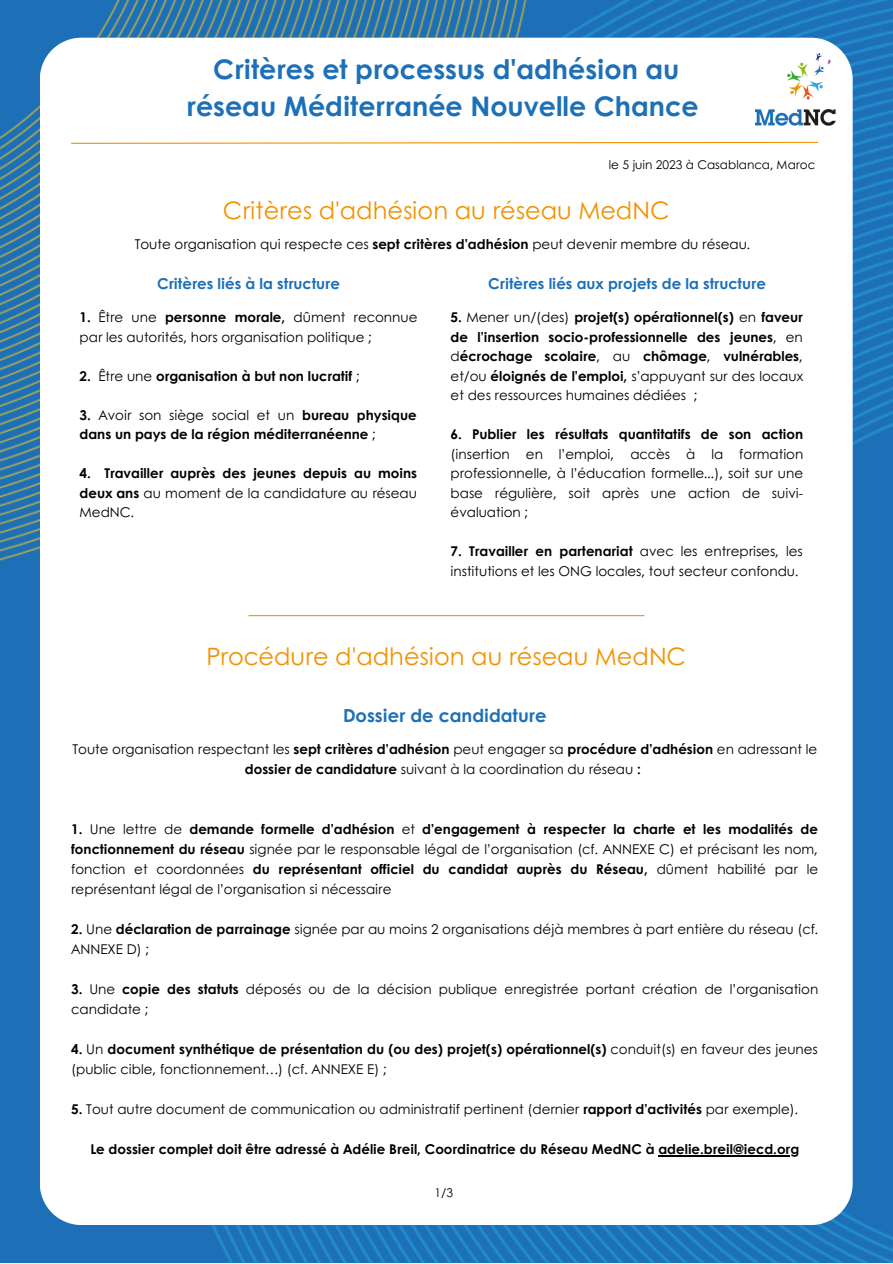
<style>
.page{position:relative;width:893px;height:1264px;background:#fff}
.page>*{position:absolute;margin:0;border:0;box-sizing:border-box;transform-origin:0 0}
.t1{font:700 27px/37px "Century Gothic";color:#1d70b7;text-align:center}
.t2{font:24px "Century Gothic";color:#f29100}
.t3{font:700 18px "Century Gothic";color:#1d70b7}
.t4{font:700 15px "Century Gothic";color:#1d70b7}
.t5{font:13.5px/20px "Century Gothic";color:#000}
.t6{font:700 13.5px/19.5px "Century Gothic";color:#000;text-align:justify}
.t7{font:12px "Century Gothic";color:#000}
.s1{font-weight:700}
.s2{font-weight:400}
</style>
<div class="page">
<div style="left:0;top:0;width:892px;height:1262px;background:#1d70b7"></div>
<img style="left:72px;top:0;width:820px;height:1262px">
<img style="left:0;top:0;width:540px;height:561px">
<div style="left:40px;top:38px;width:812px;height:1186px;background:#fff"></div>
<svg style="left:70px;top:141px;width:749px;height:3px;background:#f9d59f"></svg>
<img style="left:755px;top:54px;width:80px;height:73px">
<hr style="left:248px;top:615px;width:396px;height:1px;background:#f29100">
<hr style="left:658px;top:1155px;width:141px;height:1px;background:#000">
<p class="t1" style="left:186px;top:50px;width:513px">Critères et processus d'adhésion au réseau Méditerranée Nouvelle Chance</p>
<p class="t7" style="left:608px;top:156px;width:208px">le 5 juin 2023 à Casablanca, Maroc</p>
<p class="t2" style="left:223px;top:192px;width:448px">Critères d'adhésion au réseau MedNC</p>
<p class="t5" style="left:135px;top:233px;width:617px">Toute organisation qui respecte ces <span class="s1">sept critères d’adhésion</span> peut devenir membre du réseau.</p>
<p class="t4" style="left:157px;top:272px;width:184px">Critères liés à la structure</p>
<p class="t5" style="left:80px;top:307px;width:339px;line-height:19.5px"><span class="s1">1.</span> Être une <span class="s1">personne morale,</span> dûment reconnue par les autorités, hors organisation politique ;</p>
<p class="t6" style="left:80px;top:366px;width:282px">2. <span class="s2">Être une</span> organisation à but non lucratif <span class="s2">;</span></p>
<p class="t6" style="left:80px;top:405px;width:339px">3. <span class="s2">Avoir son siège social et un</span> bureau physique dans un pays de la région méditerranéenne <span class="s2">;</span></p>
<p class="t6" style="left:80px;top:463px;width:339px">4. Travailler auprès des jeunes depuis au moins deux ans <span class="s2">au moment de la candidature au réseau MedNC.</span></p>
<p class="t4" style="left:488px;top:272px;width:279px">Critères liés aux projets de la structure</p>
<p class="t6" style="left:450px;top:307px;width:354px">5. <span class="s2">Mener un/(des)</span> projet(s) opérationnel(s) <span class="s2">en</span> faveur de l’insertion socio-professionnelle des jeunes<span class="s2">, en d</span>écrochage scolaire<span class="s2">, au</span> chômage<span class="s2">,</span> vulnérables<span class="s2">, et/ou</span> éloignés de l’emploi, <span class="s2">s’appuyant sur des locaux et des ressources humaines dédiées ;</span></p>
<p class="t5" style="left:450px;top:424px;width:354px;line-height:19.5px;text-align:justify"><span class="s1">6. Publier les résultats quantitatifs de son action </span>(insertion en l’emploi, accès à la formation professionnelle, à l’éducation formelle...), soit sur une base régulière, soit après une action de suivi&shy;évaluation ;</p>
<p class="t5" style="left:450px;top:541px;width:354px;line-height:19.5px"><span class="s1">7. Travailler en partenariat</span> avec les entreprises, les institutions et les ONG locales, tout secteur confondu.</p>
<p class="t2" style="left:206px;top:637px;width:481px">Procédure d'adhésion au réseau MedNC</p>
<p class="t3" style="left:343px;top:702px;width:205px">Dossier de candidature</p>
<p class="t5" style="left:72px;top:738px;width:746px;text-align:center">Toute organisation respectant les <span class="s1">sept critères d’adhésion</span> peut engager sa <span class="s1">procédure d’adhésion</span> en adressant le <span class="s1">dossier de candidature</span> suivant à la coordination du réseau <span class="s1">:</span></p>
<p class="t5" style="left:71px;top:818px;width:748px;text-align:justify"><span class="s1">1.</span> Une lettre de <span class="s1">demande formelle d’adhésion</span> et <span class="s1">d’engagement à respecter la charte et les modalités de fonctionnement du réseau</span> signée par le responsable légal de l’organisation (cf. ANNEXE C) et précisant les nom, fonction et coordonnées <span class="s1">du représentant officiel du candidat auprès du Réseau,</span> dûment habilité par le représentant légal de l’organisation si nécessaire</p>
<p class="t5" style="left:71px;top:918px;width:748px"><span class="s1">2.</span> Une <span class="s1">déclaration de parrainage</span> signée par au moins 2 organisations déjà membres à part entière du réseau (cf.<br>ANNEXE D) ;</p>
<p class="t5" style="left:71px;top:978px;width:748px"><span class="s1">3.</span> Une <span class="s1">copie des statuts</span> déposés ou de la décision publique enregistrée portant création de l’organisation candidate ;</p>
<p class="t5" style="left:71px;top:1038px;width:748px"><span class="s1">4.</span> Un <span class="s1">document synthétique de présentation du (ou des) projet(s) opérationnel(s)</span> conduit(s) en faveur des jeunes (public cible, fonctionnement…) (cf. ANNEXE E) ;</p>
<p class="t5" style="left:71px;top:1098px;width:728px"><span class="s1">5.</span> Tout autre document de communication ou administratif pertinent (dernier <span class="s1">rapport d’activités</span> par exemple).</p>
<p class="t6" style="left:90px;top:1138px;width:710px">Le dossier complet doit être adressé à Adélie Breil, Coordinatrice du Réseau MedNC à adelie.breil@iecd.org</p>
<p class="t7" style="left:434px;top:1183px;width:20px">1/3</p>
</div>
